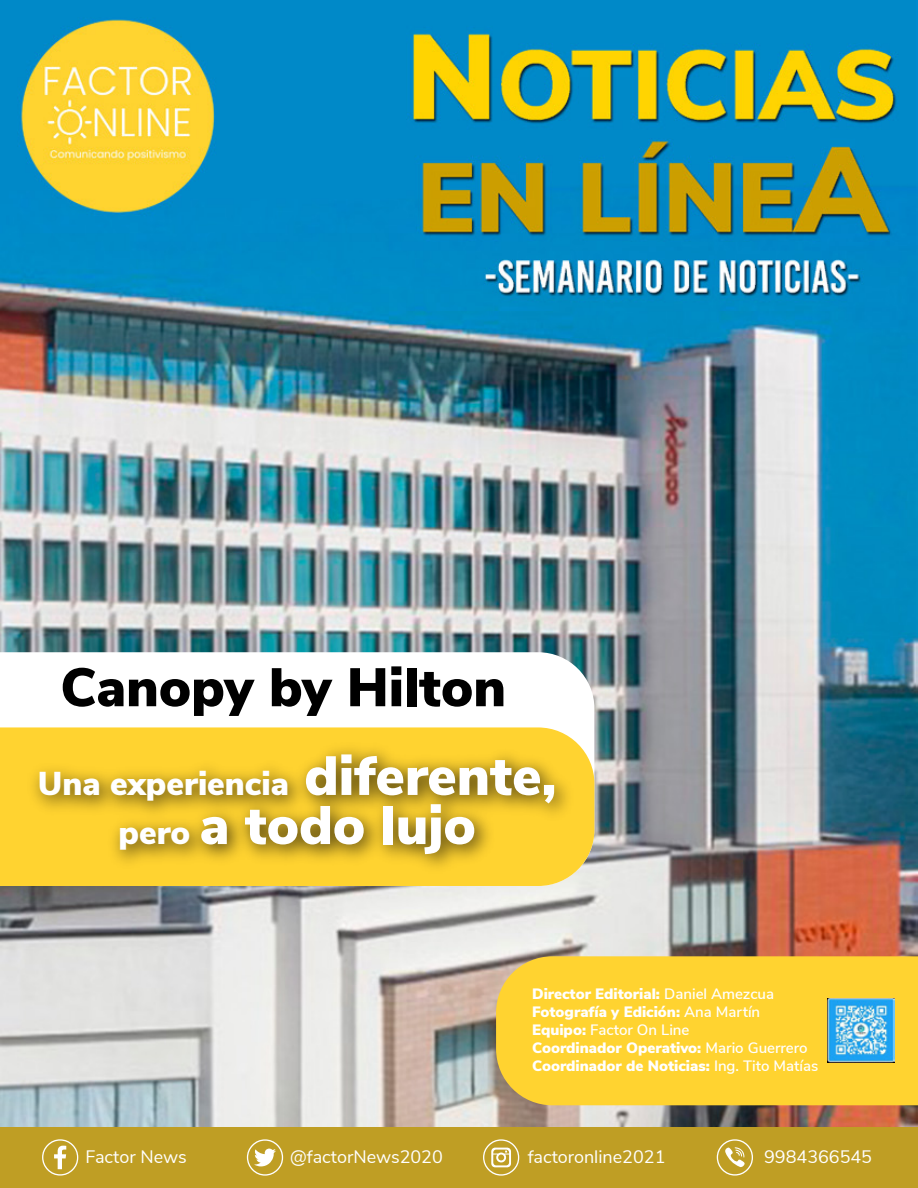
<style>
.page{position:relative;width:918px;height:1188px;background:#fff}
.page>*{position:absolute;margin:0;border:0;box-sizing:border-box;transform-origin:0 0}
.t1{font:900 54px "Nunito Sans";color:#000}
.t2{font:900 54px "Nunito Sans";color:#fff}
.t3{font:900 33px "Nunito Sans";color:#fff}
.t4{font:18px "Nunito Sans";color:#fff}
.t5{font:900 15px/18px "Nunito Sans";color:#fff}
.s1{font-size:54.9px}
.s2{font-size:33px}
.s3{font-weight:600}
</style>
<div class="page">
<img style="left:0;top:0;width:918px;height:1127px">
<div style="left:0;top:1127px;width:918px;height:61px;background:#bf9e24"></div>
<svg style="left:0;top:652px;width:594px;height:75px"></svg>
<div style="left:496px;top:956px;width:422px;height:149px;background:#ffd330"></div>
<img style="left:828px;top:999px;width:66px;height:64px">
<svg style="left:0;top:727px;width:594px;height:159px;background:#fcd74f"></svg>
<svg style="left:42px;top:1139px;width:36px;height:37px"></svg>
<svg style="left:247px;top:1139px;width:36px;height:37px"></svg>
<svg style="left:483px;top:1139px;width:36px;height:37px"></svg>
<svg style="left:717px;top:1139px;width:36px;height:37px"></svg>
<img style="left:20px;top:729px;width:565px;height:159px">
<h1 class="t1" style="left:60px;top:648px;width:447px">Canopy by Hilton</h1>
<h2 class="t3" style="left:38px;top:759px;width:520px">Una experiencia <span class="s1">diferente,</span></h2>
<h1 class="t2" style="left:119px;top:786px;width:359px"><span class="s2">pero</span> a todo lujo</h1>
<p class="t5" style="left:532px;top:984px;width:288px">Director Editorial: <span class="s3">Daniel Amezcua </span>Fotografía y Edición: <span class="s3">Ana Martín<br></span>Equipo: <span class="s3">Factor On Line<br></span>Coordinador Operativo: <span class="s3">Mario Guerrero </span>Coordinador de Noticias: <span class="s3">Ing. Tito Matías</span></p>
<p class="t4" style="left:85px;top:1144px;width:103px">Factor News</p>
<p class="t4" style="left:290px;top:1144px;width:154px">@factorNews2020</p>
<p class="t4" style="left:528px;top:1144px;width:139px">factoronline2021</p>
<p class="t4" style="left:764px;top:1144px;width:109px">9984366545</p>
</div>
